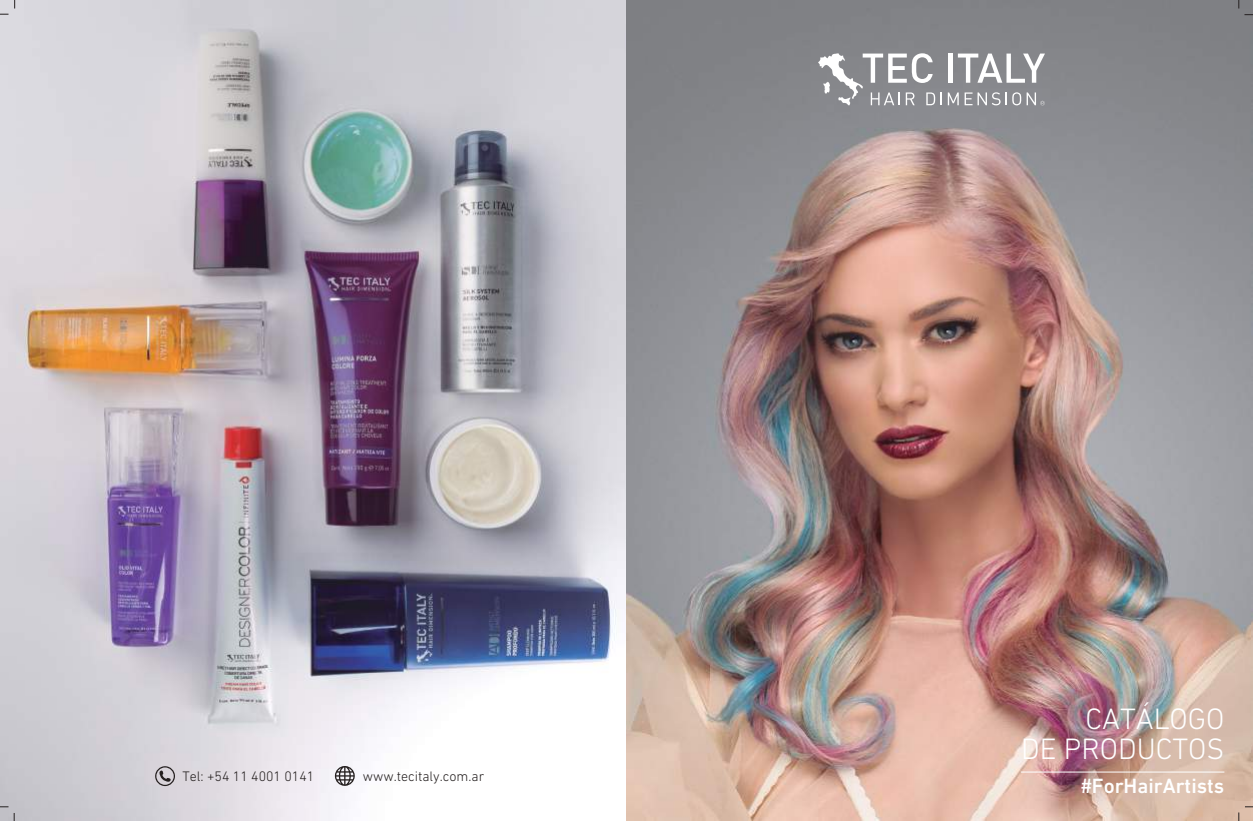
<style>
.page{position:relative;width:1253px;height:821px;background:#fff}
.page>*{position:absolute;margin:0;border:0;box-sizing:border-box;transform-origin:0 0}
.t1{font:300 30px/30px "DIN Next LT Pro";color:#fff;text-align:right}
.t2{font:500 21px "DIN Next LT Pro";color:#fff}
.t3{font:300 14px "DIN Next LT Pro";color:#241f1f}
</style>
<div class="page">
<img style="left:0;top:0;width:1252px;height:820px">
<svg style="left:947px;top:92px;width:11px;height:13px"></svg>
<svg style="left:964px;top:92px;width:42px;height:13px"></svg>
<svg style="left:1012px;top:92px;width:32px;height:13px"></svg>
<svg style="left:818px;top:53px;width:123px;height:52px"></svg>
<hr style="left:948px;top:54px;width:4px;height:29px;background:#fff">
<svg style="left:957px;top:54px;width:87px;height:29px"></svg>
<hr style="left:1020px;top:771px;width:204px;height:1px;background:#fff">
<svg style="left:155px;top:766px;width:20px;height:19px"></svg>
<svg style="left:0;top:806px;width:15px;height:14px"></svg>
<svg style="left:0;top:0;width:15px;height:15px"></svg>
<svg style="left:1238px;top:0;width:14px;height:15px"></svg>
<svg style="left:1238px;top:806px;width:14px;height:14px"></svg>
<svg style="left:335px;top:765px;width:20px;height:20px"></svg>
<p class="t3" style="left:182px;top:767px;width:133px">Tel: +54 11 4001 0141</p>
<p class="t3" style="left:363px;top:767px;width:123px">www.tecitaly.com.ar</p>
<h1 class="t1" style="left:1021px;top:703px;width:205px">CATÁLOGO<br>DE PRODUCTOS</h1>
<h2 class="t2" style="left:1081px;top:773px;width:145px">#ForHairArtists</h2>
</div>
